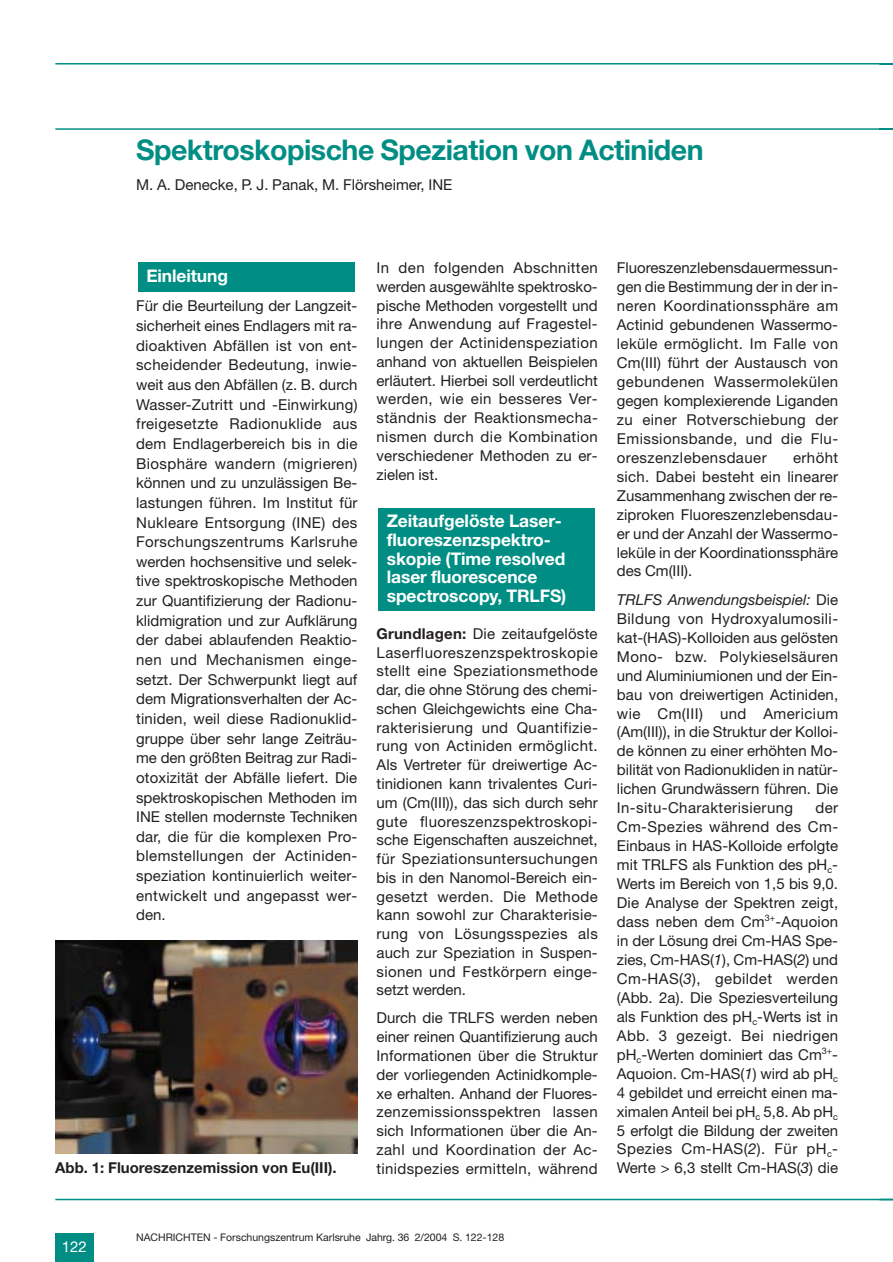
<style>
.page{position:relative;width:893px;height:1262px;background:#fff}
.page>*{position:absolute;margin:0;border:0;box-sizing:border-box;transform-origin:0 0}
.t1{font:700 28.5px "Helvetica Neue";letter-spacing:-.015em;color:#008e84}
.t2{font:700 17.4px/18.8px "Helvetica Neue";letter-spacing:-.005em;color:#fff}
.t3{font:15px/18.9px "Helvetica Neue";letter-spacing:.015em;color:#231f20;text-align:justify}
.t4{font:700 15px "Helvetica Neue";color:#231f20}
.t5{font:15px "Helvetica Neue";color:#fff}
.t6{font:10.5px "Helvetica Neue";color:#231f20}
.s1{font-weight:700}
.s2{font-style:italic}
</style>
<div class="page">
<div style="left:378px;top:508px;width:217px;height:102px;background:#008e84"></div>
<div style="left:138px;top:262px;width:216px;height:30px;background:#008e84"></div>
<hr style="left:55px;top:63px;width:837px;height:1px;background:#008e84">
<hr style="left:55px;top:128px;width:837px;height:2px;background:#008e84">
<hr style="left:55px;top:1198px;width:837px;height:2px;background:#008e84">
<div style="left:55px;top:1233px;width:39px;height:29px;background:#008e84"></div>
<img style="left:55px;top:940px;width:302px;height:213px">
<h1 class="t1" style="left:136px;top:140px;width:569px">Spektroskopische Speziation von Actiniden</h1>
<p class="t3" style="left:136px;top:177px;width:318px">M. A. Denecke, P. J. Panak, M. Flörsheimer, INE</p>
<p class="t2" style="left:146px;top:268px;width:83px">Einleitung</p>
<p class="t3" style="left:136px;top:298px;width:223px;line-height:19.6px">Für die Beurteilung der Langzeit&shy;sicherheit eines Endlagers mit ra&shy;dioaktiven Abfällen ist von ent&shy;scheidender Bedeutung, inwie&shy;weit aus den Abfällen (z. B. durch Wasser-Zutritt und -Einwirkung) freigesetzte Radionuklide aus dem Endlagerbereich bis in die Biosphäre wandern (migrieren) können und zu unzulässigen Be&shy;lastungen führen. Im Institut für Nukleare Entsorgung (INE) des Forschungszentrums Karlsruhe werden hochsensitive und selek&shy;tive spektroskopische Methoden zur Quantifizierung der Radionu&shy;klidmigration und zur Aufklärung der dabei ablaufenden Reaktio&shy;nen und Mechanismen einge&shy;setzt. Der Schwerpunkt liegt auf dem Migrationsverhalten der Ac&shy;tiniden, weil diese Radionuklid&shy;gruppe über sehr lange Zeiträu&shy;me den größten Beitrag zur Radi&shy;otoxizität der Abfälle liefert. Die spektroskopischen Methoden im INE stellen modernste Techniken dar, die für die komplexen Pro&shy;blemstellungen der Actiniden&shy;speziation kontinuierlich weiter&shy;entwickelt und angepasst wer&shy;den.</p>
<p class="t4" style="left:55px;top:1162px;width:283px">Abb. 1: Fluoreszenzemission von Eu(III).</p>
<p class="t3" style="left:376px;top:260px;width:223px">In den folgenden Abschnitten werden ausgewählte spektrosko&shy;pische Methoden vorgestellt und ihre Anwendung auf Fragestel&shy;lungen der Actinidenspeziation anhand von aktuellen Beispielen erläutert. Hierbei soll verdeutlicht werden, wie ein besseres Ver&shy;ständnis der Reaktionsmecha&shy;nismen durch die Kombination verschiedener Methoden zu er&shy;zielen ist.</p>
<p class="t2" style="left:387px;top:513px;width:181px">Zeitaufgelöste Laser&shy;fluoreszenzspektro&shy;skopie (Time resolved laser fluorescence spectroscopy, TRLFS)</p>
<p class="t3" style="left:376px;top:625px;width:223px"><span class="s1">Grundlagen:</span> Die zeitaufgelöste Laserfluoreszenzspektroskopie stellt eine Speziationsmethode dar, die ohne Störung des chemi&shy;schen Gleichgewichts eine Cha&shy;rakterisierung und Quantifizie&shy;rung von Actiniden ermöglicht.<br>Als Vertreter für dreiwertige Ac&shy;tinidionen kann trivalentes Curi&shy;um (Cm(III)), das sich durch sehr gute fluoreszenzspektroskopi&shy;sche Eigenschaften auszeichnet, für Speziationsuntersuchungen bis in den Nanomol-Bereich ein&shy;gesetzt werden. Die Methode kann sowohl zur Charakterisie&shy;rung von Lösungsspezies als auch zur Speziation in Suspen&shy;sionen und Festkörpern einge&shy;setzt werden.</p>
<p class="t3" style="left:376px;top:1010px;width:223px">Durch die TRLFS werden neben einer reinen Quantifizierung auch Informationen über die Struktur der vorliegenden Actinidkomple&shy;xe erhalten. Anhand der Fluores&shy;zenzemissionsspektren lassen sich Informationen über die An&shy;zahl und Koordination der Ac&shy;tinidspezies ermitteln, während</p>
<p class="t3" style="left:617px;top:260px;width:223px">Fluoreszenzlebensdauermessun&shy;gen die Bestimmung der in der in&shy;neren Koordinationssphäre am Actinid gebundenen Wassermo&shy;leküle ermöglicht. Im Falle von Cm(III) führt der Austausch von gebundenen Wassermolekülen gegen komplexierende Liganden zu einer Rotverschiebung der Emissionsbande, und die Flu&shy;oreszenzlebensdauer</p>
<p class="t3" style="left:617px;top:449px;width:223px;text-indent:176px">erhöht sich. Dabei besteht ein linearer Zusammenhang zwischen der re&shy;ziproken Fluoreszenzlebensdau&shy;er und der Anzahl der Wassermo&shy;leküle in der Koordinationssphäre des Cm(III).</p>
<p class="t3" style="left:617px;top:591px;width:223px"><span class="s2">TRLFS Anwendungsbeispiel:</span> Die Bildung von Hydroxyalumosili&shy;kat-(HAS)-Kolloiden aus gelösten Mono- bzw. Polykieselsäuren und Aluminiumionen und der Ein&shy;bau von dreiwertigen Actiniden, wie Cm(III) und Americium (Am(III)), in die Struktur der Kolloi&shy;de können zu einer erhöhten Mo&shy;bilität von Radionukliden in natür&shy;lichen Grundwässern führen. Die In-situ-Charakterisierung</p>
<p class="t3" style="left:617px;top:800px;width:223px;text-indent:198px">der Cm-Spezies während des Cm-Einbaus in HAS-Kolloide erfolgte mit TRLFS als Funktion des pH<sub>c</sub>-Werts im Bereich von 1,5 bis 9,0.<br>Die Analyse der Spektren zeigt, dass neben dem Cm<sup>3+</sup>-Aquoion in der Lösung drei Cm-HAS Spe&shy;zies, Cm-HAS(<span class="s2">1</span>), Cm-HAS(<span class="s2">2</span>) und Cm-HAS(<span class="s2">3</span>), gebildet werden (Abb. 2a). Die Speziesverteilung als Funktion des pH<sub>c</sub>-Werts ist in Abb. 3 gezeigt. Bei niedrigen pH<sub>c</sub>-Werten dominiert das Cm<sup>3+</sup>- Aquoion. Cm-HAS(<span class="s2">1</span>) wird ab pH<sub>c </sub>4 gebildet und erreicht einen ma&shy;ximalen Anteil bei pH<sub>c</sub> 5,8. Ab pH<sub>c </sub>5 erfolgt die Bildung der zweiten Spezies Cm-HAS(<span class="s2">2</span>). Für pH<sub>c</sub>-Werte &gt; 6,3 stellt Cm-HAS(<span class="s2">3</span>) die</p>
<p class="t5" style="left:62px;top:1241px;width:27px">122</p>
<p class="t6" style="left:136px;top:1233px;width:369px">NACHRICHTEN - Forschungszentrum Karlsruhe Jahrg. 36 2/2004 S. 122-128</p>
</div>
